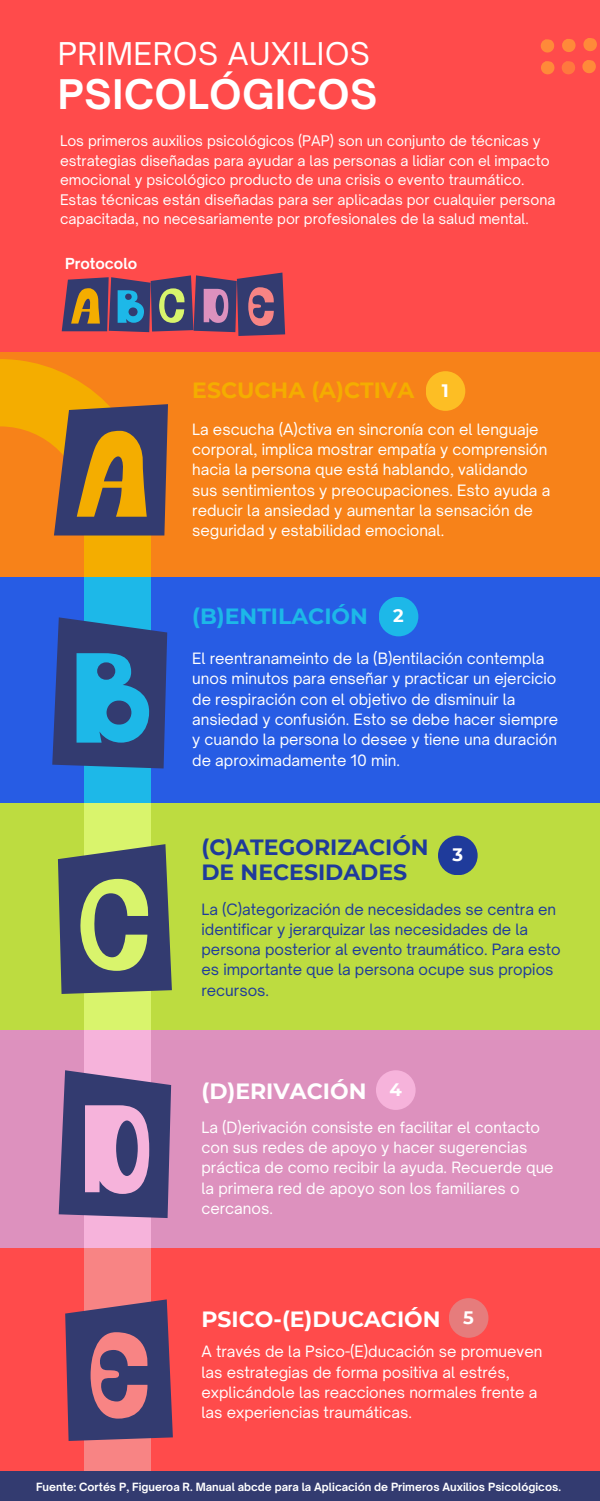
<style>
.page{position:relative;width:600px;height:1501px;background:#fff}
.page>*{position:absolute;margin:0;border:0;box-sizing:border-box;transform-origin:0 0}
.t1{font:700 39px "Open Sauce One";letter-spacing:.02em;color:#fff}
.t2{font:30px "Open Sauce One";letter-spacing:.02em;color:#fff}
.t3{font:700 22px "Montserrat";color:#fff}
.t4{font:700 22px/24px "Montserrat";color:#1f3b9b}
.t5{font:700 22px "Montserrat";color:#f4ad00}
.t6{font:700 22px "Montserrat";color:#1db8e8}
.t7{font:700 18px "Montserrat";color:#fff}
.t8{font:15px/20.2px "Open Sauce One";color:#fff}
.t9{font:15px/20.2px "Open Sauce One";color:#1f3b9b}
.t10{font:700 14.5px "Open Sauce One";color:#fff}
.t11{font:14px/19.5px "Open Sauce One";color:#fff}
.t12{font:700 10.8px "Open Sauce One";color:#fff}
.s1{font-size:18px;color:#fff}
.s2{font-size:18px}
</style>
<div class="page">
<div style="left:0;top:0;width:600px;height:1500px;background:#ff4b4b"></div>
<div style="left:0;top:352px;width:600px;height:235px;background:#f78219"></div>
<div style="left:0;top:802px;width:600px;height:228px;background:#bddc40"></div>
<div style="left:0;top:576px;width:600px;height:226px;background:#275ce4"></div>
<div style="left:84px;top:549px;width:67px;height:253px;background:#1db8e8"></div>
<div style="left:84px;top:497px;width:67px;height:79px;background:#f4ad00"></div>
<div style="left:84px;top:802px;width:67px;height:228px;background:#d9f46c"></div>
<div style="left:0;top:1030px;width:600px;height:217px;background:#dd91be"></div>
<div style="left:84px;top:1030px;width:67px;height:217px;background:#f6b3db"></div>
<div style="left:426px;top:371px;width:39px;height:40px;background:#fdbe24;border-radius:50%"></div>
<div style="left:379px;top:596px;width:39px;height:40px;background:#1db8e8;border-radius:50%"></div>
<div style="left:438px;top:835px;width:40px;height:40px;background:#1f3b9b;border-radius:50%"></div>
<svg style="left:62px;top:272px;width:223px;height:64px"></svg>
<div style="left:562px;top:61px;width:13px;height:13px;background:#ff783e"></div>
<svg style="left:582px;top:60px;width:14px;height:13px"></svg>
<svg style="left:541px;top:61px;width:14px;height:13px"></svg>
<svg style="left:541px;top:39px;width:13px;height:14px"></svg>
<svg style="left:562px;top:39px;width:14px;height:13px"></svg>
<svg style="left:583px;top:38px;width:14px;height:13px"></svg>
<div style="left:376px;top:1070px;width:40px;height:39px;background:#f6b3db;border-radius:50%"></div>
<div style="left:449px;top:1297px;width:39px;height:40px;background:#e67c7c;border-radius:50%"></div>
<div style="left:84px;top:1247px;width:67px;height:223px;background:#f88484"></div>
<div style="left:0;top:1470px;width:600px;height:30px;background:#333b70"></div>
<svg style="left:0;top:359px;width:168px;height:176px"></svg>
<svg style="left:52px;top:617px;width:115px;height:151px"></svg>
<svg style="left:58px;top:844px;width:114px;height:149px"></svg>
<svg style="left:59px;top:1070px;width:112px;height:147px"></svg>
<svg style="left:65px;top:1299px;width:108px;height:141px"></svg>
<h2 class="t2" style="left:58px;top:35px;width:314px">PRIMEROS AUXILIOS</h2>
<h1 class="t1" style="left:58px;top:70px;width:321px">PSICOLÓGICOS</h1>
<p class="t11" style="left:60px;top:131px;width:497px">Los primeros auxilios psicológicos (PAP) son un conjunto de técnicas y estrategias diseñadas para ayudar a las personas a lidiar con el impacto emocional y psicológico producto de una crisis o evento traumático.<br>Estas técnicas están diseñadas para ser aplicadas por cualquier persona capacitada, no necesariamente por profesionales de la salud mental.</p>
<p class="t10" style="left:65px;top:254px;width:74px">Protocolo</p>
<h3 class="t5" style="left:192px;top:376px;width:223px">ESCUCHA (A)CTIVA</h3>
<p class="t7" style="left:442px;top:379px;width:9px">1</p>
<p class="t8" style="left:192px;top:419px;width:360px">La escucha (A)ctiva en sincronía con el lenguaje corporal, implica mostrar empatía y comprensión hacia la persona que está hablando, validando sus sentimientos y preocupaciones. Esto ayuda a reducir la ansiedad y aumentar la sensación de seguridad y estabilidad emocional.</p>
<h3 class="t6" style="left:192px;top:602px;width:213px">(B)ENTILACIÓN <span class="s1">2</span></h3>
<p class="t8" style="left:192px;top:648px;width:367px">El reentranameinto de la (B)entilación contempla unos minutos para enseñar y practicar un ejercicio de respiración con el objetivo de disminuir la ansiedad y confusión. Esto se debe hacer siempre y cuando la persona lo desee y tiene una duración de aproximadamente 10 min.</p>
<h3 class="t4" style="left:201px;top:835px;width:229px">(C)ATEGORIZACIÓN<br>DE NECESIDADES</h3>
<p class="t7" style="left:452px;top:843px;width:12px">3</p>
<p class="t9" style="left:201px;top:898px;width:361px">La (C)ategorización de necesidades se centra en identificar y jerarquizar las necesidades de la persona posterior al evento traumático. Para esto es importante que la persona ocupe sus propios recursos.</p>
<h3 class="t3" style="left:201px;top:1077px;width:202px">(D)ERIVACIÓN <span class="s2">4</span></h3>
<p class="t8" style="left:201px;top:1116px;width:354px">La (D)erivación consiste en facilitar el contacto con sus redes de apoyo y hacer sugerencias práctica de como recibir la ayuda. Recuerde que la primera red de apoyo son los familiares o cercanos.</p>
<h3 class="t3" style="left:201px;top:1305px;width:274px">PSICO-(E)DUCACIÓN <sup>5</sup></h3>
<p class="t8" style="left:201px;top:1341px;width:342px">A través de la Psico-(E)ducación se promueven las estrategias de forma positiva al estrés, explicándole las reacciones normales frente a las experiencias traumáticas.</p>
<p class="t12" style="left:36px;top:1479px;width:526px">Fuente: Cortés P, Figueroa R. Manual abcde para la Aplicación de Primeros Auxilios Psicológicos.</p>
</div>
